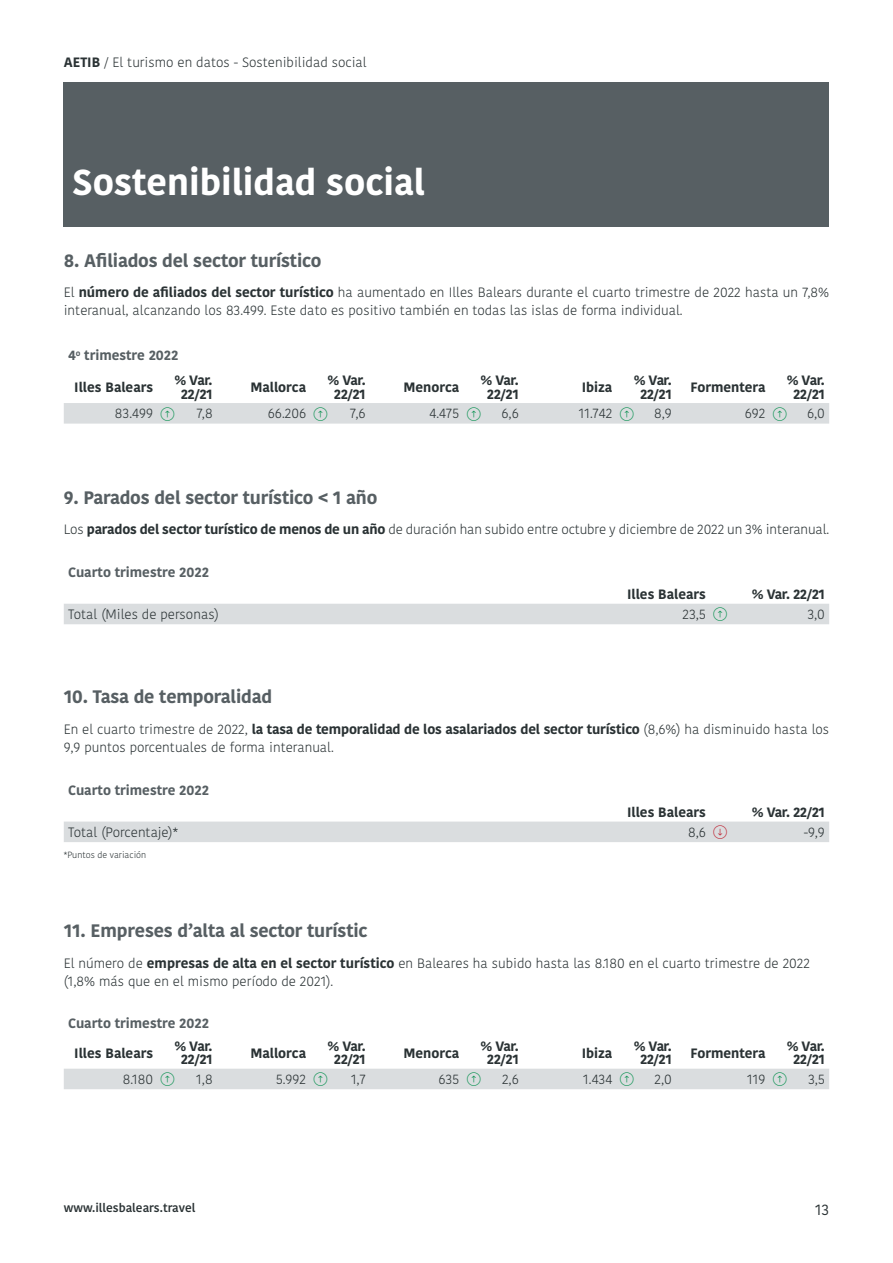
<style>
.page{position:relative;width:893px;height:1263px;background:#fff}
.page>*{position:absolute;margin:0;border:0;box-sizing:border-box;transform-origin:0 0}
.t1{font:700 36px "Kohinoor Devanagari";color:#fff}
.Titulo_H4{font:700 18px "Kohinoor Devanagari";letter-spacing:-.01em;color:#575f63}
.t2{font:15px "Kohinoor Devanagari";color:#2a3234}
.Párrafo_-_P{font:300 13.5px/18px "Kohinoor Devanagari";color:#2a3234}
.Párrafo_-_P-2{font:700 13.5px/13.5px "Kohinoor Devanagari";color:#2a3234;text-align:center}
.Párrafo_-_P-3{font:700 13.5px "Kohinoor Devanagari";color:#575f63}
.t3{font:600 12px "Kohinoor Devanagari";color:#2a3234}
.Párrafo_-_P-4{font:300 9px "Kohinoor Devanagari";color:#2a3234}
.s1{font-weight:700}
</style>
<div class="page">
<div style="left:64px;top:82px;width:765px;height:145px;background:#575f63"></div>
<div style="left:64px;top:403px;width:765px;height:21px;background:#dadddf"></div>
<div style="left:64px;top:604px;width:765px;height:20px;background:#dadddf"></div>
<div style="left:64px;top:821px;width:765px;height:21px;background:#dadddf"></div>
<div style="left:64px;top:1069px;width:765px;height:20px;background:#dadddf"></div>
<p class="Párrafo_-_P" style="left:64px;top:54px;width:304px"><span class="s1">AETIB</span> / El turismo en datos - Sostenibilidad social</p>
<p class="t1" style="left:72px;top:151px;width:354px">Sostenibilidad social</p>
<p class="Titulo_H4" style="left:64px;top:244px;width:259px">8. Afiliados del sector turístico</p>
<p class="Párrafo_-_P" style="left:64px;top:284px;width:767px">El <span class="s1">número de afiliados del sector turístico</span> ha aumentado en Illes Balears durante el cuarto trimestre de 2022 hasta un 7,8% interanual, alcanzando los 83.499. Este dato es positivo también en todas las islas de forma individual.</p>
<p class="Párrafo_-_P-3" style="left:68px;top:343px;width:112px">4<sup>o</sup> trimestre 2022</p>
<p class="Párrafo_-_P-2" style="left:74px;top:380px;width:80px">Illes Balears</p>
<p class="Párrafo_-_P-2" style="left:174px;top:373px;width:40px">% Var.<br>22/21</p>
<p class="Párrafo_-_P-2" style="left:250px;top:380px;width:57px">Mallorca</p>
<p class="Párrafo_-_P-2" style="left:327px;top:373px;width:40px">% Var.<br>22/21</p>
<p class="Párrafo_-_P-2" style="left:403px;top:380px;width:57px">Menorca</p>
<p class="Párrafo_-_P-2" style="left:481px;top:373px;width:40px">% Var.<br>22/21</p>
<p class="Párrafo_-_P-2" style="left:582px;top:380px;width:32px">Ibiza</p>
<p class="Párrafo_-_P-2" style="left:634px;top:373px;width:40px">% Var.<br>22/21</p>
<p class="Párrafo_-_P-2" style="left:691px;top:380px;width:76px">Formentera</p>
<p class="Párrafo_-_P-2" style="left:787px;top:373px;width:40px">% Var.<br>22/21</p>
<p class="Párrafo_-_P" style="left:115px;top:405px;width:40px">83.499</p>
<p class="Párrafo_-_P" style="left:197px;top:405px;width:17px">7,8</p>
<p class="Párrafo_-_P" style="left:268px;top:405px;width:40px">66.206</p>
<p class="Párrafo_-_P" style="left:350px;top:405px;width:17px">7,6</p>
<p class="Párrafo_-_P" style="left:430px;top:405px;width:31px">4.475</p>
<p class="Párrafo_-_P" style="left:502px;top:405px;width:19px">6,6</p>
<p class="Párrafo_-_P" style="left:579px;top:405px;width:35px">11.742</p>
<p class="Párrafo_-_P" style="left:654px;top:405px;width:19px">8,9</p>
<p class="Párrafo_-_P" style="left:745px;top:405px;width:22px">692</p>
<p class="Párrafo_-_P" style="left:807px;top:405px;width:19px">6,0</p>
<p class="Titulo_H4" style="left:64px;top:481px;width:315px">9. Parados del sector turístico &lt; 1 año</p>
<p class="Párrafo_-_P" style="left:64px;top:521px;width:767px">Los <span class="s1">parados del sector turístico de menos de un año</span> de duración han subido entre octubre y diciembre de 2022 un 3% interanual.</p>
<p class="Párrafo_-_P-3" style="left:68px;top:560px;width:142px">Cuarto trimestre 2022</p>
<p class="Párrafo_-_P-2" style="left:627px;top:588px;width:80px">Illes Balears</p>
<p class="Párrafo_-_P-2" style="left:752px;top:588px;width:75px">% Var. 22/21</p>
<p class="Párrafo_-_P" style="left:68px;top:605px;width:152px">Total (Miles de personas)</p>
<p class="Párrafo_-_P" style="left:682px;top:605px;width:25px">23,5</p>
<p class="Párrafo_-_P" style="left:807px;top:605px;width:19px">3,0</p>
<p class="Titulo_H4" style="left:64px;top:681px;width:210px">10. Tasa de temporalidad</p>
<p class="Párrafo_-_P" style="left:64px;top:720px;width:767px">En el cuarto trimestre de 2022, <span class="s1">la tasa de temporalidad de los asalariados del sector turístico</span> (8,6%) ha disminuido hasta los<br>9,9 puntos porcentuales de forma interanual.</p>
<p class="Párrafo_-_P-3" style="left:68px;top:778px;width:142px">Cuarto trimestre 2022</p>
<p class="Párrafo_-_P-2" style="left:627px;top:805px;width:80px">Illes Balears</p>
<p class="Párrafo_-_P-2" style="left:752px;top:805px;width:75px">% Var. 22/21</p>
<p class="Párrafo_-_P" style="left:68px;top:823px;width:111px">Total (Porcentaje)*</p>
<p class="Párrafo_-_P" style="left:688px;top:823px;width:19px">8,6</p>
<p class="Párrafo_-_P" style="left:804px;top:823px;width:23px">-9,9</p>
<p class="Párrafo_-_P-4" style="left:64px;top:849px;width:84px">*Puntos de variación</p>
<p class="Titulo_H4" style="left:64px;top:914px;width:305px">11. Empreses d’alta al sector turístic</p>
<p class="Párrafo_-_P" style="left:64px;top:954px;width:748px">El número de <span class="s1">empresas de alta en el sector turístico</span> en Baleares ha subido hasta las 8.180 en el cuarto trimestre de 2022 (1,8% más que en el mismo período de 2021).</p>
<p class="Párrafo_-_P-3" style="left:68px;top:1011px;width:142px">Cuarto trimestre 2022</p>
<p class="Párrafo_-_P-2" style="left:74px;top:1046px;width:80px">Illes Balears</p>
<p class="Párrafo_-_P-2" style="left:174px;top:1039px;width:40px">% Var.<br>22/21</p>
<p class="Párrafo_-_P-2" style="left:250px;top:1046px;width:57px">Mallorca</p>
<p class="Párrafo_-_P-2" style="left:327px;top:1039px;width:40px">% Var.<br>22/21</p>
<p class="Párrafo_-_P-2" style="left:403px;top:1046px;width:57px">Menorca</p>
<p class="Párrafo_-_P-2" style="left:481px;top:1039px;width:40px">% Var.<br>22/21</p>
<p class="Párrafo_-_P-2" style="left:582px;top:1046px;width:32px">Ibiza</p>
<p class="Párrafo_-_P-2" style="left:634px;top:1039px;width:40px">% Var.<br>22/21</p>
<p class="Párrafo_-_P-2" style="left:691px;top:1046px;width:76px">Formentera</p>
<p class="Párrafo_-_P-2" style="left:787px;top:1039px;width:40px">% Var.<br>22/21</p>
<p class="Párrafo_-_P" style="left:123px;top:1070px;width:32px">8.180</p>
<p class="Párrafo_-_P" style="left:196px;top:1070px;width:18px">1,8</p>
<p class="Párrafo_-_P" style="left:276px;top:1070px;width:32px">5.992</p>
<p class="Párrafo_-_P" style="left:351px;top:1070px;width:16px">1,7</p>
<p class="Párrafo_-_P" style="left:438px;top:1070px;width:22px">635</p>
<p class="Párrafo_-_P" style="left:502px;top:1070px;width:18px">2,6</p>
<p class="Párrafo_-_P" style="left:583px;top:1070px;width:31px">1.434</p>
<p class="Párrafo_-_P" style="left:654px;top:1070px;width:19px">2,0</p>
<p class="Párrafo_-_P" style="left:747px;top:1070px;width:20px">119</p>
<p class="Párrafo_-_P" style="left:808px;top:1070px;width:18px">3,5</p>
<p class="t3" style="left:64px;top:1200px;width:133px">www.illesbalears.travel</p>
<p class="t2" style="left:815px;top:1201px;width:16px">13</p>
</div>
